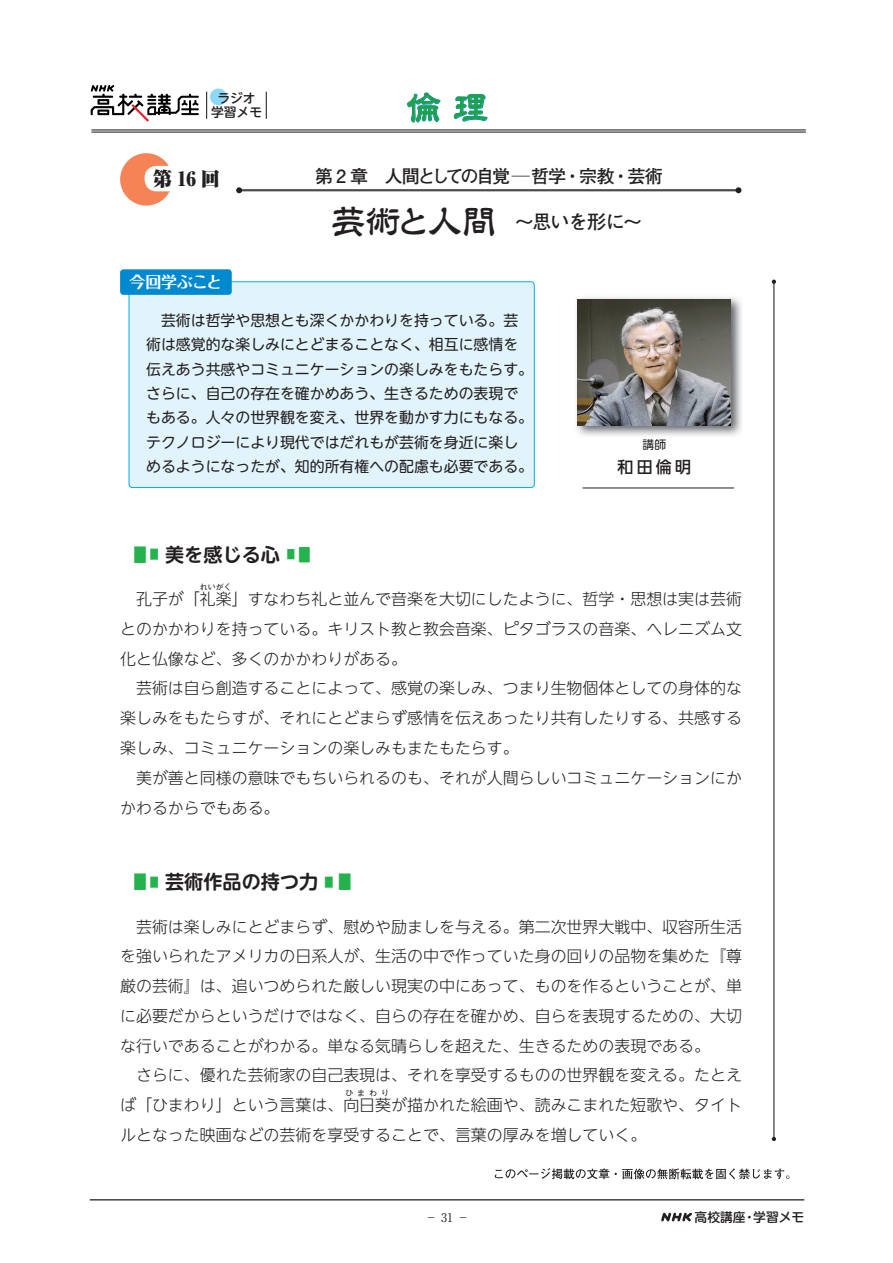
<style>
.page{position:relative;width:893px;height:1263px;background:#fff}
.page>*{position:absolute;margin:0;border:0;box-sizing:border-box;transform-origin:0 0}
.t1{font:500 35.1px "Reisho 101 Std";letter-spacing:-.065em;color:#231f20}
.t2{font:500 35.1px "Reisho 101 Std";color:#1fa245}
.t3{font:700 19.2px "UD Shin M Go Pro De";color:#231f20}
.t4{font:700 19.2px "Futo Go B101 Pro";letter-spacing:-.04em;color:#231f20}
.t5{font:900 19.2px "Ryumin Pr 5";color:#231f20}
.t6{font:19.2px "Koz Min Pro";color:#23b24b;scale:.7 1}
.t7{font:700 18px "Futo Go B101 Pr 5";letter-spacing:-.12em;color:#231f20}
.t8{font:300 15.9px/29.7px "UD Shin Go NT Pro";color:#231f20}
.t9{font:700 15.9px "Folk Pro";letter-spacing:-.015em;color:#fff}
.t10{font:500 15.9px "UD Shin Go NT Pro";color:#231f20}
.t11{font:14.85px/24.5px "UD Shin M Go Pro";color:#231f20}
.t12{font:500 12.75px "Shin M Go Pro";color:#231f20}
.t13{font:500 12.75px "UD Shin M Go Pro";color:#231f20}
.t14{font:12.75px "Koz Min Pro";color:#23b24b;scale:.7 1}
.t15{font:12px "Ryumin Pr 5";color:#231f20}
.t16{font:11.7px "UD Shin Go NT Pro";color:#231f20}
.t17{font:300 7.95px "UD Shin Go NT Pro";color:#231f20}
.s1{font-family:"UD Shin Go NT Pro De";color:#23b24b}
.s2{font-family:"UD Shin Go NT Pro De";font-size:12.75px;color:#23b24b}
.s3{font-family:"UD Shin Go NT Pro";font-weight:300;color:#23b24b}
.s4{font-family:"UD Shin Go NT Pro";font-weight:300;font-size:12.75px;color:#23b24b}
</style>
<div class="page">
<svg style="left:407px;top:93px;width:33px;height:30px"></svg>
<svg style="left:454px;top:94px;width:33px;height:28px"></svg>
<hr style="left:91px;top:129px;width:715px;height:1px;background:#231f20">
<hr style="left:91px;top:132px;width:715px;height:1px;background:#231f20">
<div style="left:210px;top:88px;width:17px;height:17px;background:#8dd7f7;border-radius:50%"></div>
<svg style="left:206px;top:92px;width:1px;height:27px"></svg>
<svg style="left:266px;top:92px;width:1px;height:27px"></svg>
<svg style="left:91px;top:85px;width:108px;height:36px"></svg>
<hr style="left:90px;top:1199px;width:714px;height:1px;background:#231f20">
<svg style="left:661px;top:1212px;width:31px;height:9px"></svg>
<hr style="left:239px;top:190px;width:499px;height:1px;background:#231f20">
<hr style="left:239px;top:191px;width:499px;height:1px;background:#231f20">
<svg style="left:236px;top:187px;width:6px;height:6px"></svg>
<svg style="left:735px;top:187px;width:6px;height:6px"></svg>
<svg style="left:495px;top:1168px;width:294px;height:11px"></svg>
<div style="left:120px;top:153px;width:53px;height:53px;background:#f58355;border-radius:50%"></div>
<div style="left:145px;top:166px;width:80px;height:25px;background:#fff;border-radius:12px"></div>
<hr style="left:773px;top:282px;width:1px;height:857px;background:#231f20">
<svg style="left:772px;top:280px;width:4px;height:4px"></svg>
<div style="left:129px;top:282px;width:405px;height:205px;background:#e1f4fc;border-radius:3px"></div>
<div style="left:129px;top:281px;width:406px;height:207px;border:1px solid #00aeef;border-radius:3px"></div>
<div style="left:120px;top:269px;width:112px;height:26px;background:#0089cf;border-radius:3px"></div>
<img style="left:576px;top:297px;width:166px;height:139px">
<img style="left:578px;top:299px;width:153px;height:126px">
<hr style="left:583px;top:487px;width:151px;height:1px;background:#231f20">
<p class="t13" style="left:217px;top:88px;width:40px">ラジオ</p>
<h1 class="t2" style="left:406px;top:81px;width:83px">倫理</h1>
<p class="t13" style="left:211px;top:102px;width:53px">学習メモ</p>
<p class="t5" style="left:153px;top:163px;width:68px">第16 回</p>
<p class="t7" style="left:315px;top:162px;width:302px">第 2 章　人間としての自覚─哲学・宗教</p>
<p class="t7" style="left:612px;top:162px;width:53px">・芸術</p>
<h1 class="t1" style="left:331px;top:195px;width:167px">芸術と人間</h1>
<p class="t4" style="left:496px;top:206px;width:148px">　～思いを形に~</p>
<p class="t9" style="left:130px;top:268px;width:94px">今回学ぶこと</p>
<p class="t11" style="left:146px;top:307px;width:388px;text-indent:15px">芸術は哲学や思想とも深くかかわりを持っている。芸術は感覚的な楽しみにとどまることなく、相互に感情を伝えあう共感やコミュニケーションの楽しみをもたらす。さらに、自己の存在を確かめあう、生きるための表現でもある。人々の世界観を変え、世界を動かす力にもなる。テクノロジーにより現代ではだれもが芸術を身近に楽しめるようになったが、知的所有権への配慮も必要である。</p>
<p class="t16" style="left:643px;top:435px;width:25px">講師</p>
<p class="t10" style="left:618px;top:454px;width:75px">和田倫明</p>
<p class="t3" style="left:134px;top:539px;width:148px"><span class="s1">■</span> <span class="s2">■</span> 美を感じる心</p>
<p class="t8" style="left:136px;top:584px;width:607px">孔子が「礼楽」すなわち礼と並んで音楽を大切にしたように、哲学・思想は実は芸術</p>
<p class="t6" style="left:298px;top:541px;width:21px">■</p>
<p class="t14" style="left:286px;top:545px;width:14px">■</p>
<p class="t17" style="left:200px;top:581px;width:33px">れいがく</p>
<p class="t8" style="left:120px;top:613px;width:623px">とのかかわりを持っている。キリスト教と教会音楽、ピタゴラスの音楽、ヘレニズム文化と仏像など、多くのかかわりがある。</p>
<p class="t8" style="left:120px;top:673px;width:623px;text-align:justify;text-indent:16px">芸術は自ら創造することによって、感覚の楽しみ、つまり生物個体としての身体的な楽しみをもたらすが、それにとどまらず感情を伝えあったり共有したりする、共感する楽しみ、コミュニケーションの楽しみもまたもたらす。</p>
<p class="t8" style="left:120px;top:762px;width:623px;text-indent:16px">美が善と同様の意味でもちいられるのも、それが人間らしいコミュニケーションにかかわるからでもある。</p>
<p class="t3" style="left:134px;top:866px;width:219px"><span class="s3">■</span> <span class="s4">■</span> 芸術作品の持つ力 <span class="s3">■</span><span class="s4">■</span></p>
<p class="t8" style="left:120px;top:911px;width:623px;text-align:justify;text-indent:16px">芸術は楽しみにとどまらず、慰めや励ましを与える。第二次世界大戦中、収容所生活を強いられたアメリカの日系人が、生活の中で作っていた身の回りの品物を集めた『尊厳の芸術』は、追いつめられた厳しい現実の中にあって、ものを作るということが、単に必要だからというだけではなく、自らの存在を確かめ、自らを表現するための、大切な行いであることがわかる。単なる気晴らしを超えた、生きるための表現である。</p>
<p class="t8" style="left:120px;top:1060px;width:623px;text-align:right">さらに、優れた芸術家の自己表現は、それを享受するものの世界観を変える。たとえば「ひまわり」という言葉は、向日葵が描かれた絵画や、読みこまれた短歌や、タイト</p>
<p class="t17" style="left:369px;top:1087px;width:9px">わ</p>
<p class="t17" style="left:357px;top:1087px;width:9px">ま</p>
<p class="t17" style="left:381px;top:1087px;width:9px">り</p>
<p class="t17" style="left:345px;top:1087px;width:9px">ひ</p>
<p class="t8" style="left:120px;top:1119px;width:528px">ルとなった映画などの芸術を享受することで、言葉の厚みを増していく。</p>
<p class="t15" style="left:425px;top:1208px;width:45px">− 31 −</p>
<p class="t12" style="left:753px;top:1206px;width:53px">学習メモ</p>
<p class="t12" style="left:695px;top:1206px;width:53px">高校講座</p>
<p class="t12" style="left:743px;top:1206px;width:14px">・</p>
</div>
